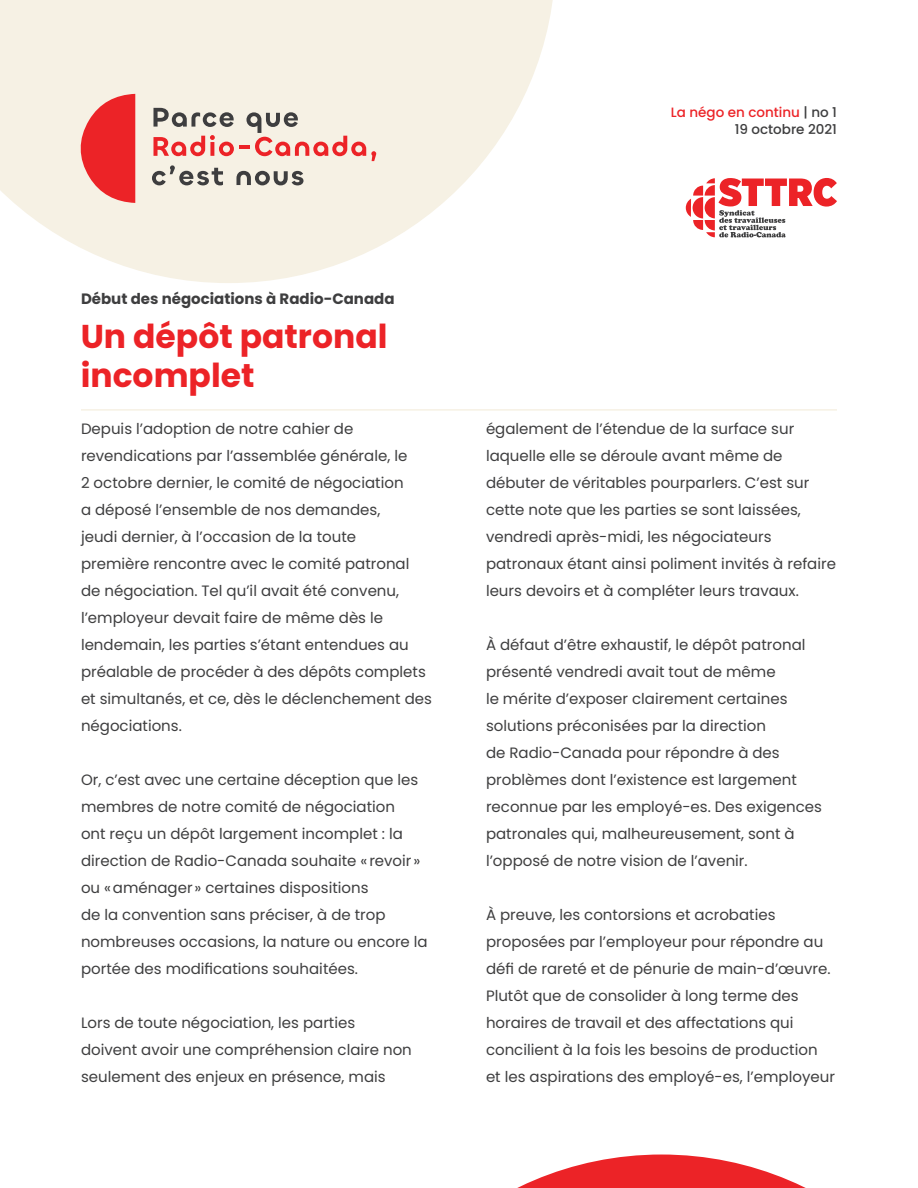
<style>
.page{position:relative;width:918px;height:1188px;background:#fff}
.page>*{position:absolute;margin:0;border:0;box-sizing:border-box;transform-origin:0 0}
.t1{font:700 33px/39px "Poppins";color:#ec2327}
.Parapgraphe{font:15px/27px "Poppins";color:#3e3e3f}
.t2{font:700 15px "Poppins";color:#3e3e3f}
.t3{font:500 13.5px/16.2px "Poppins";color:#3e3e3f;text-align:right}
.s1{color:#ec2327}
</style>
<div class="page">
<svg style="left:0;top:0;width:553px;height:283px;fill:#f6f1e4"></svg>
<svg style="left:517px;top:1155px;width:289px;height:33px"></svg>
<svg style="left:78px;top:94px;width:57px;height:109px;background:#ee5857"></svg>
<svg style="left:153px;top:108px;width:81px;height:19px;background:#aca9a1"></svg>
<svg style="left:153px;top:135px;width:81px;height:21px;background:#f19c96"></svg>
<hr style="left:239px;top:145px;width:11px;height:4px;background:#ec2327">
<svg style="left:246px;top:112px;width:130px;height:49px;background:#e8c7bd"></svg>
<svg style="left:152px;top:165px;width:71px;height:20px"></svg>
<svg style="left:236px;top:171px;width:67px;height:14px"></svg>
<hr style="left:81px;top:409px;width:756px;height:2px;background:#f6f1e4">
<svg style="left:686px;top:178px;width:151px;height:59px"></svg>
<p class="t3" style="left:671px;top:105px;width:168px"><span class="s1">La négo en continu</span> | no 1<br>19 octobre 2021</p>
<p class="t2" style="left:81px;top:290px;width:315px">Début des négociations à Radio-Canada</p>
<p class="t1" style="left:81px;top:317px;width:308px">Un dépôt patronal incomplet</p>
<p class="Parapgraphe" style="left:81px;top:415px;width:352px">Depuis l’adoption de notre cahier de revendications par l’assemblée générale, le<br>2 octobre dernier, le comité de négociation<br>a déposé l’ensemble de nos demandes,<br>jeudi dernier, à l’occasion de la toute<br>première rencontre avec le comité patronal de négociation. Tel qu’il avait été convenu, l’employeur devait faire de même dès le lendemain, les parties s’étant entendues au préalable de procéder à des dépôts complets et simultanés, et ce, dès le déclenchement des négociations.</p>
<p class="Parapgraphe" style="left:81px;top:766px;width:348px">Or, c’est avec une certaine déception que les membres de notre comité de négociation<br>ont reçu un dépôt largement incomplet : la direction de Radio-Canada souhaite « revoir » ou «aménager » certaines dispositions<br>de la convention sans préciser, à de trop nombreuses occasions, la nature ou encore la portée des modifications souhaitées.</p>
<p class="Parapgraphe" style="left:81px;top:1009px;width:332px">Lors de toute négociation, les parties doivent avoir une compréhension claire non seulement des enjeux en présence, mais</p>
<p class="Parapgraphe" style="left:486px;top:415px;width:352px">également de l’étendue de la surface sur laquelle elle se déroule avant même de débuter de véritables pourparlers. C’est sur cette note que les parties se sont laissées, vendredi après-midi, les négociateurs patronaux étant ainsi poliment invités à refaire leurs devoirs et à compléter leurs travaux.</p>
<p class="Parapgraphe" style="left:486px;top:631px;width:338px">À défaut d’être exhaustif, le dépôt patronal présenté vendredi avait tout de même<br>le mérite d’exposer clairement certaines solutions préconisées par la direction<br>de Radio-Canada pour répondre à des problèmes dont l’existence est largement reconnue par les employé-es. Des exigences patronales qui, malheureusement, sont à l’opposé de notre vision de l’avenir.</p>
<p class="Parapgraphe" style="left:486px;top:901px;width:350px">À preuve, les contorsions et acrobaties proposées par l’employeur pour répondre au défi de rareté et de pénurie de main-d’œuvre.<br>Plutôt que de consolider à long terme des horaires de travail et des affectations qui concilient à la fois les besoins de production et les aspirations des employé-es, l’employeur</p>
</div>
